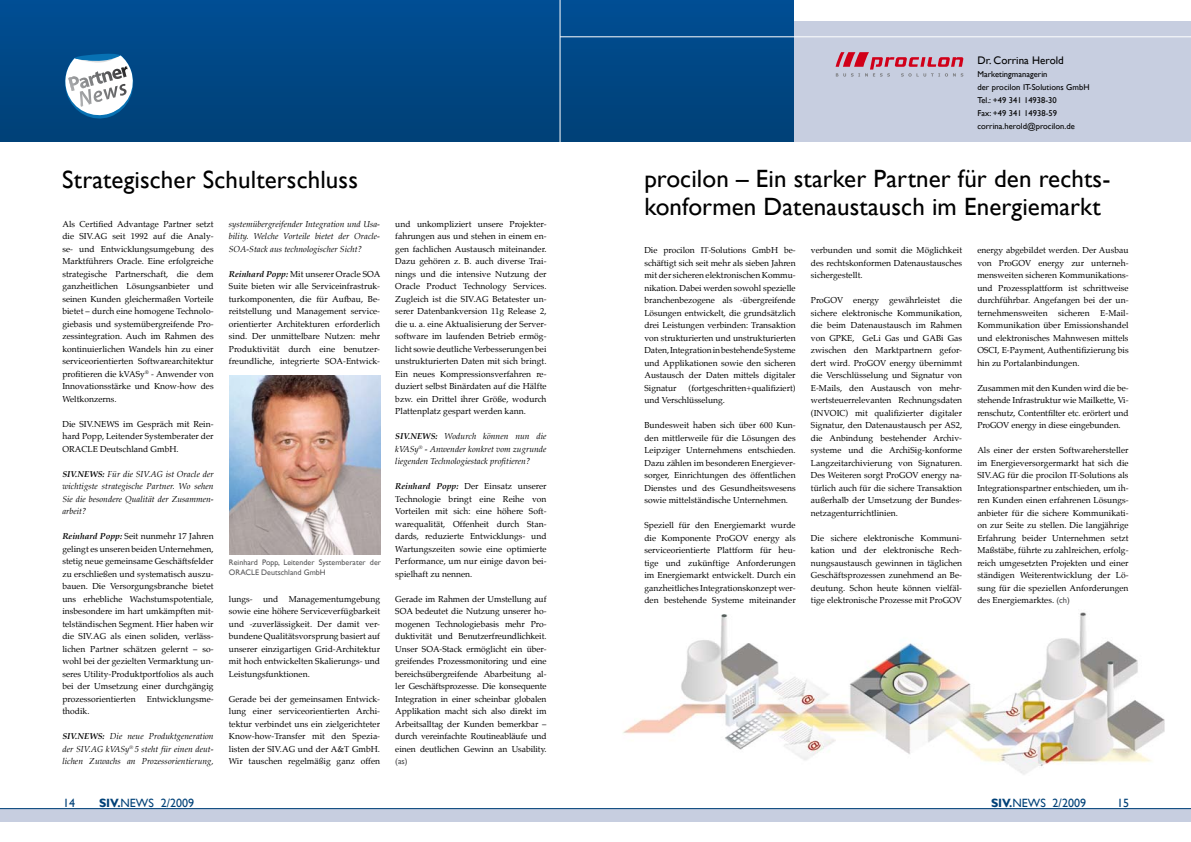
<style>
.page{position:relative;width:1191px;height:842px;background:#fff}
.page>*{position:absolute;margin:0;border:0;box-sizing:border-box;transform-origin:0 0}
.t1{font:25px/28px "Gill Sans";letter-spacing:.005em;color:#000}
.t2{font:12px "Gill Sans";color:#004178}
.t3{font:11px "Gill Sans";letter-spacing:.005em;color:#000}
.t4{font:8.5px/12.5px "Palatino";letter-spacing:.005em;color:#000;text-align:justify}
.t5{font:italic 8.5px/12.5px "Palatino";letter-spacing:.005em;color:#000;text-align:justify}
.t6{font:8.5px/13px "Gill Sans";letter-spacing:.005em;color:#000}
.t7{font:8.5px "Gill Sans";color:#4b4b4d}
.t8{font:8px/9.6px "Gill Sans";color:#58585a}
.s1{font-weight:700}
.s2{font-weight:700;font-style:italic}
.s3{font-family:"Gill Sans";color:#4b4b4d}
</style>
<div class="page">
<div style="left:681px;top:21px;width:510px;height:120px;background:#c7cee0"></div>
<div style="left:0;top:0;width:793px;height:141px;background:linear-gradient(to bottom,#004e94,#004176)"></div>
<hr style="left:560px;top:36px;width:631px;height:1px;background:#fff">
<hr style="left:559px;top:0;width:1px;height:842px;background:#fff">
<div style="left:0;top:808px;width:1191px;height:13px;background:#c7cee0"></div>
<hr style="left:0;top:808px;width:1191px;height:1px;background:#004178">
<img style="left:229px;top:376px;width:151px;height:178px">
<img style="left:623px;top:612px;width:542px;height:163px">
<svg style="left:835px;top:52px;width:128px;height:25px"></svg>
<svg style="left:62px;top:53px;width:75px;height:70px"></svg>
<h1 class="t1" style="left:62px;top:165px;width:297px">Strategischer Schulterschluss</h1>
<p class="t4" style="left:62px;top:217px;width:153px">Als Certified Advantage Partner setzt die SIV.AG seit 1992 auf die Analy&shy;se- und Entwicklungsumgebung des Marktführers Oracle. Eine erfolgreiche strategische Partnerschaft, die dem ganzheitlichen Lösungsanbieter und seinen Kunden gleichermaßen Vorteile bietet – durch eine homogene Technolo&shy;giebasis und systemübergreifende Pro&shy;zessintegration. Auch im Rahmen des kontinuierlichen Wandels hin zu einer serviceorientierten Softwarearchitektur profitieren die kVASy<sup>®</sup> - Anwender von Innovationsstärke und Know-how des Weltkonzerns.</p>
<p class="t4" style="left:62px;top:417px;width:153px">Die SIV.NEWS im Gespräch mit Rein&shy;hard Popp, Leitender Systemberater der ORACLE Deutschland GmbH.</p>
<p class="t5" style="left:62px;top:467px;width:153px"><span class="s1">SIV.NEWS:</span> Für die SIV.AG ist Oracle der wichtigste strategische Partner. Wo sehen Sie die besondere Qualität der Zusammen&shy;arbeit?</p>
<p class="t4" style="left:62px;top:530px;width:153px"><span class="s2">Reinhard Popp:</span> Seit nunmehr 17 Jahren gelingt es unseren beiden Unternehmen, stetig neue gemeinsame Geschäftsfelder zu erschließen und systematisch auszu&shy;bauen. Die Versorgungsbranche bietet uns erhebliche Wachstumspotentiale, insbesondere im hart umkämpften mit&shy;telständischen Segment. Hier haben wir die SIV.AG als einen soliden, verläss&shy;lichen Partner schätzen gelernt – so&shy;wohl bei der gezielten Vermarktung un&shy;seres Utility-Produktportfolios als auch bei der Umsetzung einer durchgängig prozessorientierten</p>
<p class="t4" style="left:147px;top:692px;width:68px">Entwicklungsme-</p>
<p class="t4" style="left:62px;top:705px;width:29px">thodik.</p>
<p class="t5" style="left:62px;top:730px;width:153px"><span class="s1">SIV.NEWS:</span> Die neue Produktgeneration der SIV.AG kVASy<sup>®</sup> 5 steht für einen deut&shy;lichen Zuwachs an Prozessorientierung,</p>
<p class="t5" style="left:229px;top:217px;width:153px">systemübergreifender Integration und Usa&shy;bility. Welche Vorteile bietet der Oracle-SOA-Stack aus technologischer Sicht?</p>
<p class="t4" style="left:229px;top:267px;width:153px"><span class="s2">Reinhard Popp:</span> Mit unserer Oracle SOA Suite bieten wir alle Serviceinfrastruk&shy;turkomponenten, die für Aufbau, Be&shy;reitstellung und Management service&shy;orientierter Architekturen erforderlich sind. Der unmittelbare Nutzen: mehr Produktivität durch eine benutzer&shy;freundliche, integrierte SOA-Entwick-</p>
<p class="t8" style="left:229px;top:558px;width:154px">Reinhard Popp, Leitender Systemberater der<br>ORACLE Deutschland GmbH</p>
<p class="t4" style="left:229px;top:592px;width:153px">lungs- und Managementumgebung sowie eine höhere Serviceverfügbarkeit und -zuverlässigkeit. Der damit ver&shy;bundene Qualitätsvorsprung basiert auf unserer einzigartigen Grid-Architektur mit hoch entwickelten Skalierungs- und Leistungsfunktionen.</p>
<p class="t4" style="left:229px;top:692px;width:153px">Gerade bei der gemeinsamen Entwick&shy;lung einer serviceorientierten Archi&shy;tektur verbindet uns ein zielgerichteter Know-how-Transfer mit den Spezia&shy;listen der SIV.AG und der A&amp;T GmbH.<br>Wir tauschen regelmäßig ganz offen</p>
<p class="t4" style="left:395px;top:217px;width:153px">und unkompliziert unsere Projekter&shy;fahrungen aus und stehen in einem en&shy;gen fachlichen Austausch miteinander.<br>Dazu gehören z. B. auch diverse Trai&shy;nings und die intensive Nutzung der Oracle Product Technology Services.<br>Zugleich ist die SIV.AG Betatester un&shy;serer Datenbankversion 11g Release 2, die u. a. eine Aktualisierung der Server&shy;software im laufenden Betrieb ermög&shy;licht sowie deutliche Verbesserungen bei unstrukturierten Daten mit sich bringt.<br>Ein neues Kompressionsverfahren re&shy;duziert selbst Binärdaten auf die Hälfte bzw. ein Drittel ihrer Größe, wodurch Plattenplatz gespart werden kann.</p>
<p class="t5" style="left:395px;top:430px;width:153px"><span class="s1">SIV.NEWS:</span> Wodurch können nun die kVASy<sup>®</sup> - Anwender konkret vom zugrunde liegenden Technologiestack profitieren?</p>
<p class="t4" style="left:395px;top:480px;width:153px"><span class="s2">Reinhard Popp:</span> Der Einsatz unserer Technologie bringt eine Reihe von Vorteilen mit sich: eine höhere Soft&shy;warequalität, Offenheit durch Stan&shy;dards, reduzierte Entwicklungs- und Wartungszeiten sowie eine optimierte Performance, um nur einige davon bei&shy;spielhaft zu nennen.</p>
<p class="t4" style="left:395px;top:592px;width:153px">Gerade im Rahmen der Umstellung auf SOA bedeutet die Nutzung unserer ho&shy;mogenen Technologiebasis mehr Pro&shy;duktivität und Benutzerfreundlichkeit.<br>Unser SOA-Stack ermöglicht ein über&shy;greifendes Prozessmonitoring und eine bereichsübergreifende Abarbeitung al&shy;ler Geschäftsprozesse. Die konsequente Integration in einer scheinbar globalen Applikation macht sich also direkt im Arbeitsalltag der Kunden bemerkbar – durch vereinfachte Routineabläufe und einen deutlichen Gewinn an Usability.</p>
<p class="t7" style="left:395px;top:756px;width:14px">(as)</p>
<p class="t3" style="left:977px;top:54px;width:88px">Dr. Corrina Herold</p>
<p class="t6" style="left:977px;top:67px;width:114px">Marketingmanagerin<br>der procilon IT-Solutions GmbH<br>Tel.: +49 341 14938-30<br>Fax: +49 341 14938-59 corrina.herold@procilon.de</p>
<h1 class="t1" style="left:644px;top:165px;width:467px">procilon – Ein starker Partner für den rechts&shy;konformen Datenaustausch im Energiemarkt</h1>
<p class="t4" style="left:644px;top:244px;width:153px">Die procilon IT-Solutions GmbH be&shy;schäftigt sich seit mehr als sieben Jahren mit der sicheren elektronischen Kommu&shy;nikation. Dabei werden sowohl spezielle branchenbezogene als -übergreifende Lösungen entwickelt, die grundsätzlich drei Leistungen verbinden: Transaktion von strukturierten und unstrukturierten Daten, Integration in bestehende Systeme und Applikationen sowie den sicheren Austausch der Daten mittels digitaler Signatur</p>
<p class="t4" style="left:644px;top:381px;width:153px;text-indent:44px">(fortgeschritten+qualifiziert) und Verschlüsselung.</p>
<p class="t4" style="left:644px;top:419px;width:153px">Bundesweit haben sich über 600 Kun&shy;den mittlerweile für die Lösungen des Leipziger Unternehmens entschieden.<br>Dazu zählen im besonderen Energiever&shy;sorger, Einrichtungen des öffentlichen Dienstes und des Gesundheitswesens sowie mittelständische Unternehmen.</p>
<p class="t4" style="left:644px;top:519px;width:153px">Speziell für den Energiemarkt wurde die Komponente ProGOV energy als serviceorientierte Plattform für heu&shy;tige und zukünftige Anforderungen im Energiemarkt entwickelt. Durch ein ganzheitliches Integrationskonzept wer&shy;den bestehende Systeme miteinander</p>
<p class="t4" style="left:811px;top:244px;width:153px">verbunden und somit die Möglichkeit des rechtskonformen Datenaustausches sichergestellt.</p>
<p class="t4" style="left:811px;top:294px;width:153px">ProGOV energy gewährleistet die sichere elektronische Kommunikation, die beim Datenaustausch im Rahmen von GPKE, GeLi Gas und GABi Gas zwischen den Marktpartnern gefor&shy;dert wird. ProGOV energy übernimmt die Verschlüsselung und Signatur von E-Mails, den Austausch von mehr&shy;wertsteuerrelevanten Rechnungsdaten (INVOIC) mit qualifizierter digitaler Signatur, den Datenaustausch per AS2, die Anbindung bestehender Archiv&shy;systeme und die ArchiSig-konforme Langzeitarchivierung von Signaturen.<br>Des Weiteren sorgt ProGOV energy na&shy;türlich auch für die sichere Transaktion außerhalb der Umsetzung der Bundes&shy;netzagenturrichtlinien.</p>
<p class="t4" style="left:811px;top:532px;width:153px">Die sichere elektronische Kommuni&shy;kation und der elektronische Rech&shy;nungsaustausch gewinnen in täglichen Geschäftsprozessen zunehmend an Be&shy;deutung. Schon heute können vielfäl&shy;tige elektronische Prozesse mit ProGOV</p>
<p class="t4" style="left:977px;top:244px;width:153px">energy abgebildet werden. Der Ausbau von ProGOV energy zur unterneh&shy;mensweiten sicheren Kommunikations&shy;und Prozessplattform ist schrittweise durchführbar. Angefangen bei der un&shy;ternehmensweiten sicheren E-Mail-Kommunikation über Emissionshandel und elektronisches Mahnwesen mittels OSCI, E-Payment, Authentifizierung bis hin zu Portalanbindungen.</p>
<p class="t4" style="left:977px;top:382px;width:153px">Zusammen mit den Kunden wird die be&shy;stehende Infrastruktur wie Mailkette, Vi&shy;renschutz, Contentfilter etc. erörtert und ProGOV energy in diese eingebunden.</p>
<p class="t4" style="left:977px;top:444px;width:153px">Als einer der ersten Softwarehersteller im Energieversorgermarkt hat sich die SIV.AG für die procilon IT-Solutions als Integrationspartner entschieden, um ih&shy;ren Kunden einen erfahrenen Lösungs&shy;anbieter für die sichere Kommunikati&shy;on zur Seite zu stellen. Die langjährige Erfahrung beider Unternehmen setzt Maßstäbe, führte zu zahlreichen, erfolg&shy;reich umgesetzten Projekten und einer ständigen Weiterentwicklung der Lö&shy;sung für die speziellen Anforderungen des Energiemarktes. <span class="s3">(ch)</span></p>
<h2 class="t2" style="left:63px;top:795px;width:13px">14</h2>
<h2 class="t2" style="left:99px;top:795px;width:96px"><span class="s1">SIV.</span>NEWS 2/2009</h2>
<h2 class="t2" style="left:991px;top:795px;width:96px"><span class="s1">SIV.</span>NEWS 2/2009</h2>
<h2 class="t2" style="left:1117px;top:795px;width:13px">15</h2>
</div>
